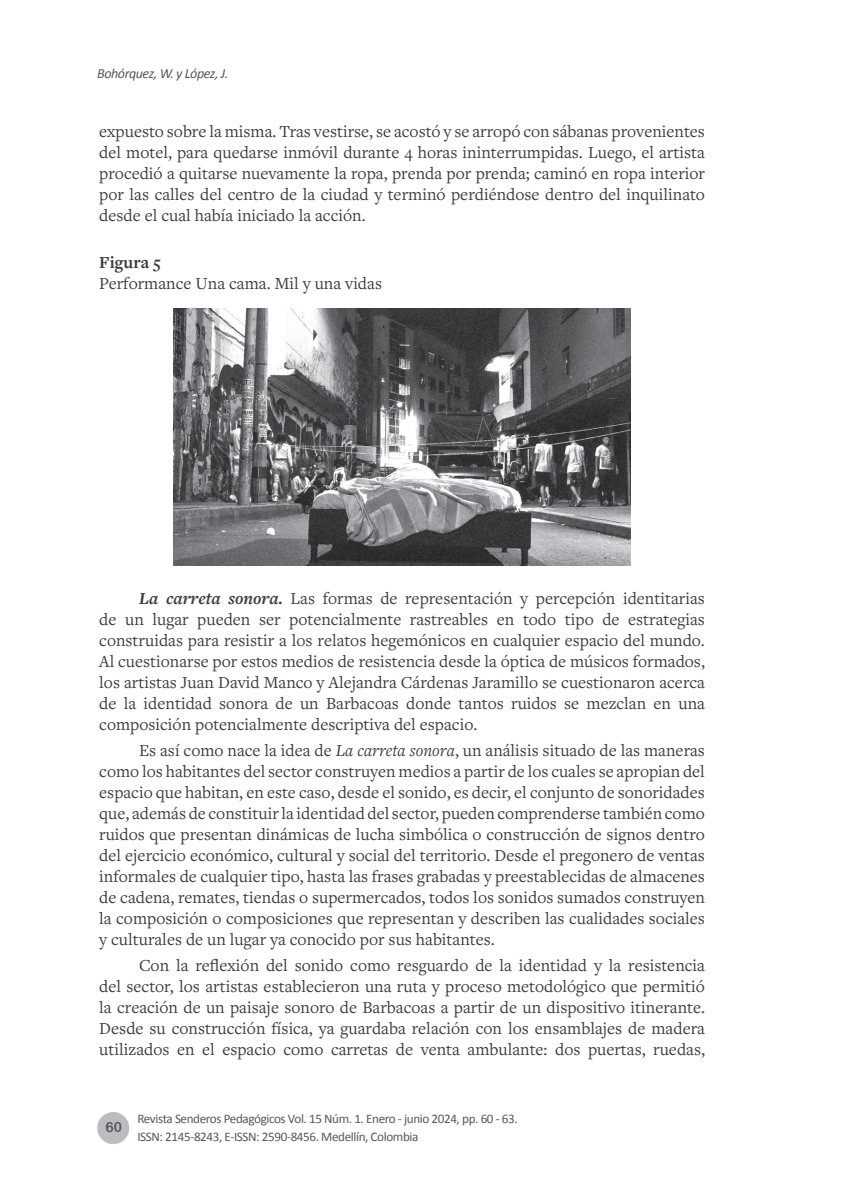
<style>
.page{position:relative;width:844px;height:1191px;background:#fff}
.page>*{position:absolute;margin:0;border:0;box-sizing:border-box;transform-origin:0 0}
.cccc{font:17.5px/21px "Freight Text Pro";color:#3e3e3f;text-align:justify}
.t1{font:700 17.5px "Freight Text Pro";color:#3e3e3f}
.t2{font:italic 14px "Calibri";letter-spacing:-.03em;color:#57585a}
.t3{font:14px "Arial Rounded MT Bold";color:#57585a}
.t4{font:13.12px/17.5px "Calibri";letter-spacing:-.03em;color:#57585a}
.s1{font-weight:700;font-style:italic}
.s2{font-style:italic}
</style>
<div class="page">
<div style="left:97px;top:1112px;width:32px;height:32px;background:#bcbdc0;border-radius:50%"></div>
<img style="left:173px;top:308px;width:457px;height:257px">
<p class="t2" style="left:97px;top:64px;width:133px">Bohórquez, W. y López, J.</p>
<p class="cccc" style="left:99px;top:120px;width:607px">expuesto sobre la misma. Tras vestirse, se acostó y se arropó con sábanas provenientes del motel, para quedarse inmóvil durante 4 horas ininterrumpidas. Luego, el artista procedió a quitarse nuevamente la ropa, prenda por prenda; caminó en ropa interior por las calles del centro de la ciudad y terminó perdiéndose dentro del inquilinato desde el cual había iniciado la acción.</p>
<p class="t1" style="left:99px;top:250px;width:63px">Figura 5</p>
<p class="cccc" style="left:99px;top:272px;width:284px">Performance Una cama. Mil y una vidas</p>
<p class="cccc" style="left:99px;top:587px;width:607px;text-indent:40px"><span class="s1">La carreta sonora.</span> Las formas de representación y percepción identitarias de un lugar pueden ser potencialmente rastreables en todo tipo de estrategias construidas para resistir a los relatos hegemónicos en cualquier espacio del mundo.<br>Al cuestionarse por estos medios de resistencia desde la óptica de músicos formados, los artistas Juan David Manco y Alejandra Cárdenas Jaramillo se cuestionaron acerca de la identidad sonora de un Barbacoas donde tantos ruidos se mezclan en una composición potencialmente descriptiva del espacio.</p>
<p class="cccc" style="left:99px;top:739px;width:607px;text-indent:40px">Es así como nace la idea de <span class="s2">La carreta sonora</span>, un análisis situado de las maneras como los habitantes del sector construyen medios a partir de los cuales se apropian del espacio que habitan, en este caso, desde el sonido, es decir, el conjunto de sonoridades que, además de constituir la identidad del sector, pueden comprenderse también como ruidos que presentan dinámicas de lucha simbólica o construcción de signos dentro del ejercicio económico, cultural y social del territorio. Desde el pregonero de ventas informales de cualquier tipo, hasta las frases grabadas y preestablecidas de almacenes de cadena, remates, tiendas o supermercados, todos los sonidos sumados construyen la composición o composiciones que representan y describen las cualidades sociales y culturales de un lugar ya conocido por sus habitantes.</p>
<p class="cccc" style="left:99px;top:954px;width:607px;text-indent:40px">Con la reflexión del sonido como resguardo de la identidad y la resistencia del sector, los artistas establecieron una ruta y proceso metodológico que permitió la creación de un paisaje sonoro de Barbacoas a partir de un dispositivo itinerante.<br>Desde su construcción física, ya guardaba relación con los ensamblajes de madera utilizados en el espacio como carretas de venta ambulante: dos puertas, ruedas,</p>
<p class="t3" style="left:105px;top:1118px;width:18px">60</p>
<p class="t4" style="left:137px;top:1110px;width:382px">Revista Senderos Pedagógicos Vol. 15 Núm. 1. Enero - junio 2024, pp. 60 - 63.<br>ISSN: 2145-8243, E-ISSN: 2590-8456. Medellín, Colombia</p>
</div>
